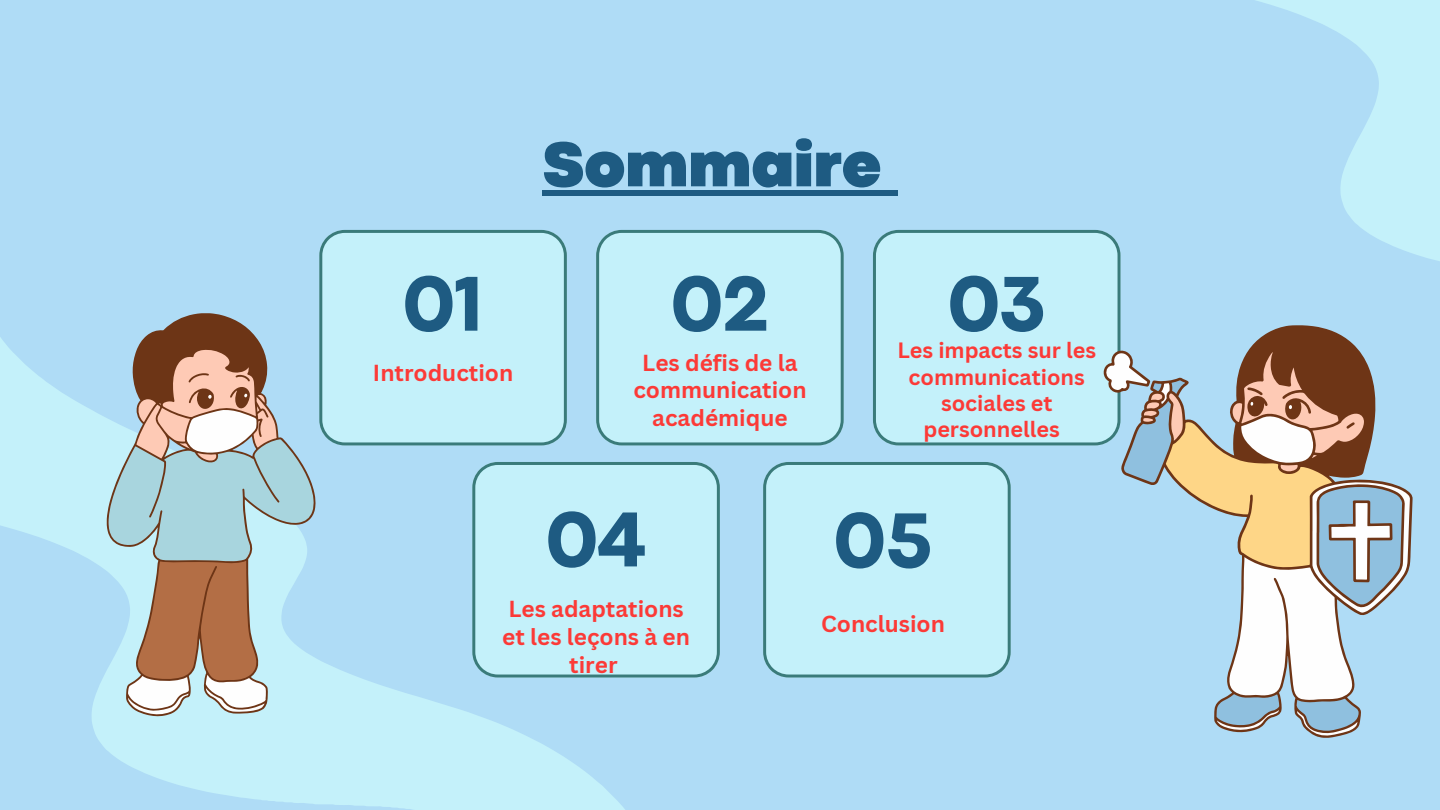
<style>
.page{position:relative;width:1440px;height:810px;background:#afdcf6}
.page>*{position:absolute;margin:0;border:0;box-sizing:border-box;transform-origin:0 0}
.t1{font:800 81px "Codec Pro";color:#1e5b82}
.t2{font:900 65.6px "Codec Pro";color:#1e5b82}
.t3{font:700 22.6px/27.8px "Canva Sans";color:#fc3a37;text-align:center}
.t4{font:700 21.6px/26.2px "Canva Sans";color:#fc3a37;text-align:center}
</style>
<div class="page">
<svg style="left:0;top:337px;width:662px;height:473px"></svg>
<div style="left:319px;top:230px;width:248px;height:215px;background:#c4f1fa"></div>
<div style="left:596px;top:230px;width:248px;height:215px;background:#c4f1fa"></div>
<div style="left:873px;top:230px;width:247px;height:215px;background:#c4f1fa"></div>
<div style="left:472px;top:462px;width:248px;height:215px;background:#c4f1fa"></div>
<div style="left:763px;top:462px;width:248px;height:215px;background:#c4f1fa"></div>
<svg style="left:107px;top:313px;width:209px;height:404px"></svg>
<svg style="left:109px;top:349px;width:205px;height:366px;background:#b7bdba"></svg>
<svg style="left:1256px;top:0;width:184px;height:261px"></svg>
<svg style="left:1104px;top:325px;width:309px;height:413px"></svg>
<svg style="left:1105px;top:352px;width:305px;height:384px"></svg>
<svg style="left:1124px;top:380px;width:278px;height:351px"></svg>
<div style="left:543px;top:190px;width:338px;height:6px;background:#1e5b82"></div>
<div style="left:881px;top:190px;width:16px;height:6px;background:#1e5b82"></div>
<p class="t2" style="left:543px;top:141px;width:340px">Sommaire</p>
<p class="t1" style="left:403px;top:275px;width:81px">01</p>
<h1 class="t3" style="left:373px;top:359px;width:142px">Introduction</h1>
<p class="t1" style="left:671px;top:275px;width:99px">02</p>
<p class="t3" style="left:633px;top:348px;width:175px">Les défis de la communication académique</p>
<p class="t1" style="left:948px;top:275px;width:98px">03</p>
<p class="t4" style="left:897px;top:337px;width:200px">Les impacts sur les communications sociales et personnelles</p>
<p class="t1" style="left:546px;top:511px;width:101px">04</p>
<p class="t3" style="left:502px;top:595px;width:189px">Les adaptations et les leçons à en tirer</p>
<p class="t1" style="left:834px;top:512px;width:99px">05</p>
<p class="t3" style="left:821px;top:609px;width:125px">Conclusion</p>
</div>
